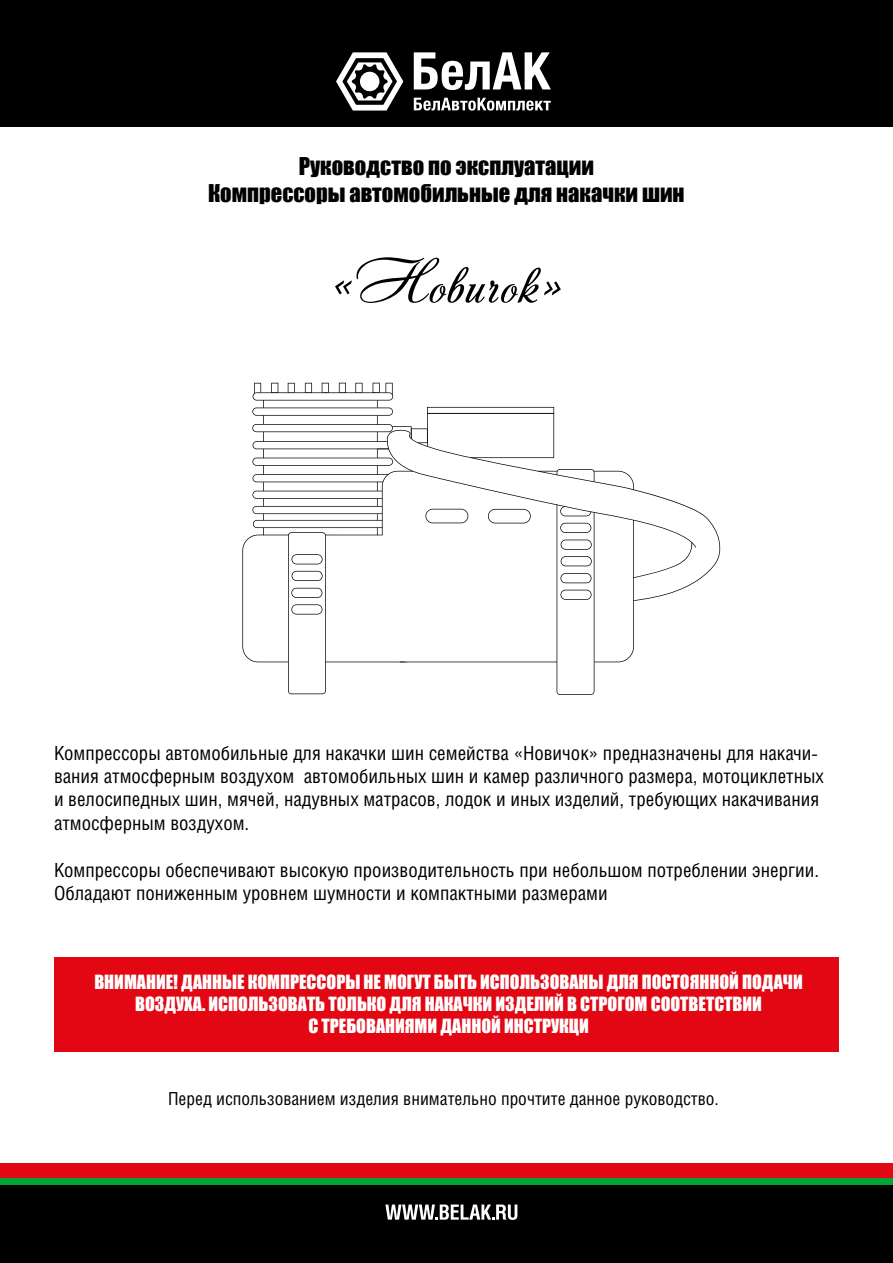
<style>
.page{position:relative;width:893px;height:1263px;background:#fff}
.page>*{position:absolute;margin:0;border:0;box-sizing:border-box;transform-origin:0 0}
.t1{font:60px "Andantinoscript";color:#000}
.t2{font:22.5px/27px "Impact";color:#000;text-align:center}
.t3{font:19.5px/23.4px "Helios Cond C";color:#000}
.t4{font:18px/21.6px "Impact";color:#fff;text-align:center}
.t5{font:18px "Helios Cond C";color:#000}
</style>
<div class="page">
<div style="left:54px;top:957px;width:785px;height:95px;background:#e30613"></div>
<div style="left:0;top:0;width:893px;height:126px;background:#000"></div>
<svg style="left:336px;top:52px;width:67px;height:59px"></svg>
<div style="left:360px;top:72px;width:19px;height:19px;background:#fff;border-radius:50%"></div>
<svg style="left:414px;top:52px;width:137px;height:38px"></svg>
<svg style="left:414px;top:98px;width:137px;height:13px"></svg>
<div style="left:0;top:1163px;width:893px;height:15px;background:#e30613"></div>
<div style="left:0;top:1178px;width:893px;height:7px;background:#00a538"></div>
<div style="left:0;top:1185px;width:893px;height:78px;background:#000"></div>
<svg style="left:385px;top:1204px;width:132px;height:16px"></svg>
<svg style="left:242px;top:383px;width:452px;height:312px"></svg>
<p class="t2" style="left:208px;top:152px;width:478px">Руководство по эксплуатации<br>Компрессоры автомобильные для накачки шин</p>
<h1 class="t1" style="left:335px;top:244px;width:226px">«Новичок»</h1>
<p class="t3" style="left:54px;top:741px;width:771px">Компрессоры автомобильные для накачки шин семейства «Новичок» предназначены для накачи&shy;вания атмосферным воздухом автомобильных шин и камер различного размера, мотоциклетных и велосипедных шин, мячей, надувных матрасов, лодок и иных изделий, требующих накачивания атмосферным воздухом.</p>
<p class="t3" style="left:54px;top:858px;width:767px">Компрессоры обеспечивают высокую производительность при небольшом потреблении энергии.<br>Обладают пониженным уровнем шумности и компактными размерами</p>
<p class="t4" style="left:94px;top:971px;width:710px">ВНИМАНИЕ! ДАННЫЕ КОМПРЕССОРЫ НЕ МОГУТ БЫТЬ ИСПОЛЬЗОВАНЫ ДЛЯ ПОСТОЯННОЙ ПОДАЧИ<br>ВОЗДУХА. ИСПОЛЬЗОВАТЬ ТОЛЬКО ДЛЯ НАКАЧКИ ИЗДЕЛИЙ В СТРОГОМ СООТВЕТСТВИИ<br>С ТРЕБОВАНИЯМИ ДАННОЙ ИНСТРУКЦИ</p>
<p class="t5" style="left:168px;top:1088px;width:552px">Перед использованием изделия внимательно прочтите данное руководство.</p>
</div>
